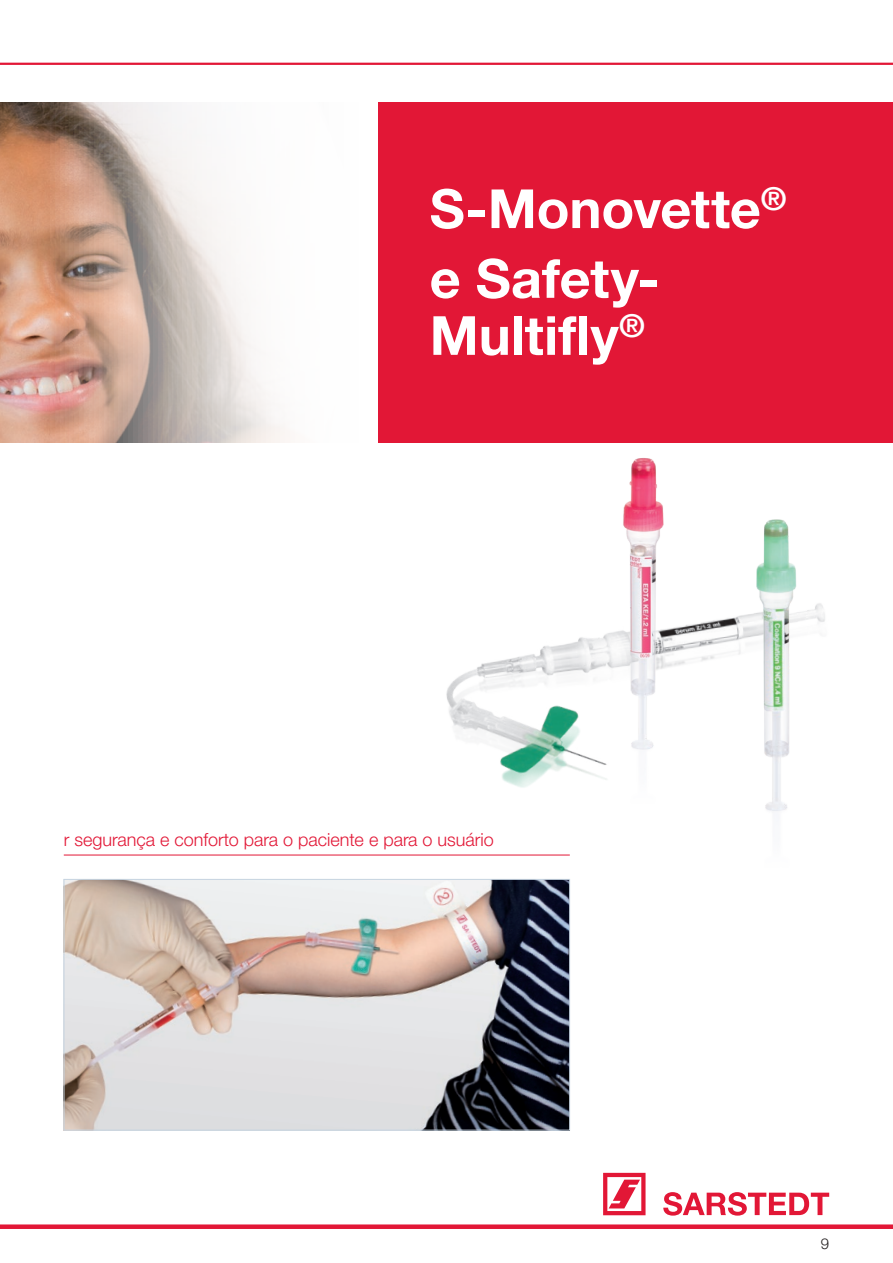
<style>
.page{position:relative;width:893px;height:1263px;background:#fff}
.page>*{position:absolute;margin:0;border:0;box-sizing:border-box;transform-origin:0 0}
.t1{font:700 54px/69.8px "Helvetica Neue LTW1 G";color:#fff}
.t2{font:300 18px "Helvetica Neue LTW1 G";color:#e21736}
.t3{font:300 15px "Helvetica Neue LTW1 G";color:#231f20}
</style>
<div class="page">
<div style="left:0;top:1224px;width:893px;height:5px;background:#e21736"></div>
<svg style="left:603px;top:1173px;width:42px;height:42px"></svg>
<svg style="left:663px;top:1192px;width:166px;height:23px"></svg>
<img style="left:0;top:102px;width:379px;height:340px">
<hr style="left:64px;top:855px;width:506px;height:1px;background:#e21736">
<img style="left:66px;top:881px;width:502px;height:247px">
<div style="left:64px;top:879px;width:506px;height:251px;border:1px solid #c6d4e1"></div>
<img style="left:446px;top:615px;width:299px;height:173px">
<img style="left:611px;top:458px;width:74px;height:330px">
<img style="left:745px;top:442px;width:85px;height:370px">
<hr style="left:0;top:63px;width:893px;height:2px;background:#e21736">
<div style="left:379px;top:102px;width:514px;height:340px;background:#e21736"></div>
<h1 class="t1" style="left:430px;top:174px;width:358px">S-Monovette<sup>® </sup>e Safety-</h1>
<h1 class="t1" style="left:430px;top:300px;width:216px">Multifly<sup>®</sup></h1>
<p class="t2" style="left:64px;top:829px;width:432px">r segurança e conforto para o paciente e para o usuário</p>
<p class="t3" style="left:821px;top:1234px;width:10px">9</p>
</div>
